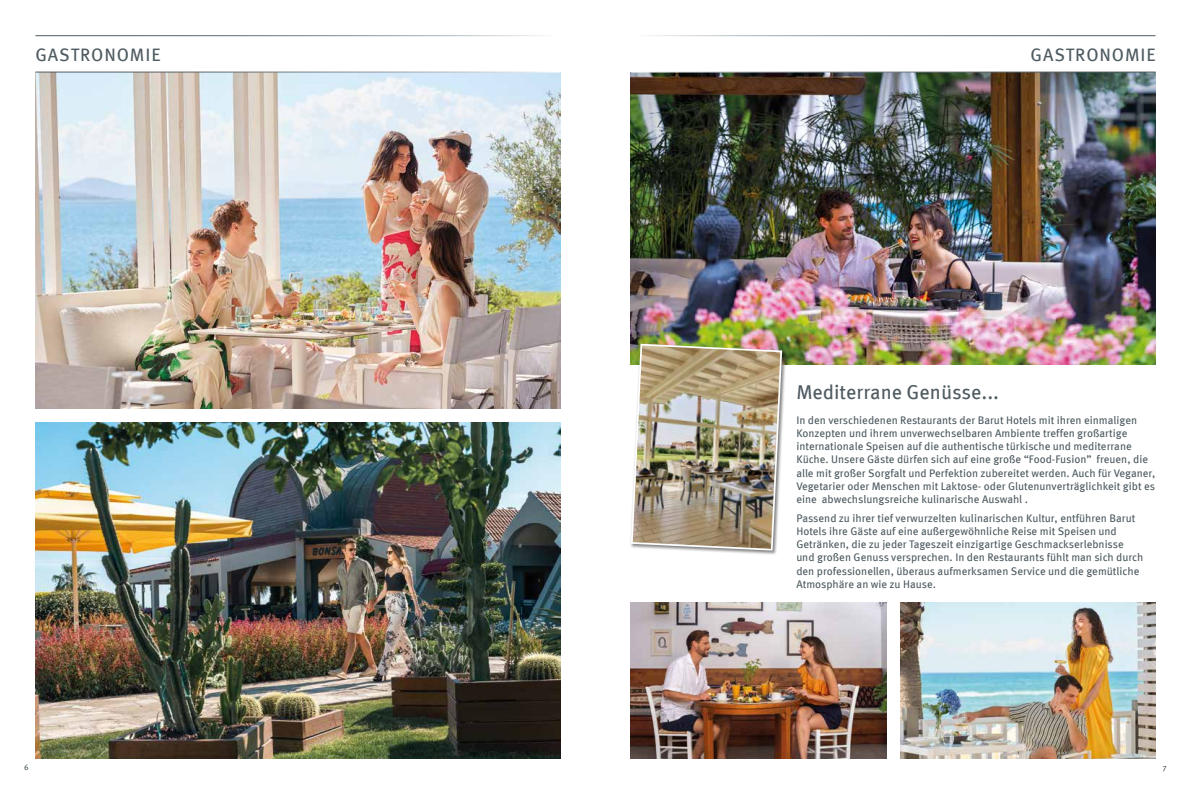
<style>
.page{position:relative;width:1191px;height:794px;background:#fff}
.page>*{position:absolute;margin:0;border:0;box-sizing:border-box;transform-origin:0 0}
.t1{font:20px "Meta Pro";color:#4e5b61}
.t2{font:18px "Meta Pro";letter-spacing:.05em;color:#4e5b61}
.t3{font:11px/13.2px "Meta Pro";color:#4e5b61}
.t4{font:8px "Meta Pro";color:#4e5b61}
</style>
<div class="page">
<img style="left:631px;top:73px;width:524px;height:291px">
<img style="left:35px;top:73px;width:525px;height:335px">
<img style="left:35px;top:422px;width:525px;height:336px">
<img style="left:900px;top:602px;width:255px;height:156px">
<div style="left:629px;top:342px;width:157px;height:213px;background:#000;opacity:.5"></div>
<img style="left:630px;top:343px;width:153px;height:208px">
<img style="left:631px;top:602px;width:255px;height:156px">
<h2 class="t2" style="left:35px;top:43px;width:127px">GASTRONOMIE</h2>
<h2 class="t2" style="left:1030px;top:43px;width:127px">GASTRONOMIE</h2>
<h1 class="t1" style="left:796px;top:380px;width:204px">Mediterrane Genüsse...</h1>
<p class="t3" style="left:796px;top:413px;width:360px">In den verschiedenen Restaurants der Barut Hotels mit ihren einmaligen Konzepten und ihrem unverwechselbaren Ambiente treffen großartige internationale Speisen auf die authentische türkische und mediterrane Küche. Unsere Gäste dürfen sich auf eine große “Food-Fusion” freuen, die alle mit großer Sorgfalt und Perfektion zubereitet werden. Auch für Veganer, Vegetarier oder Menschen mit Laktose- oder Glutenunverträglichkeit gibt es eine abwechslungsreiche kulinarische Auswahl .</p>
<p class="t3" style="left:796px;top:511px;width:348px">Passend zu ihrer tief verwurzelten kulinarischen Kultur, entführen Barut Hotels ihre Gäste auf eine außergewöhnliche Reise mit Speisen und Getränken, die zu jeder Tageszeit einzigartige Geschmackserlebnisse und großen Genuss versprechen. In den Restaurants fühlt man sich durch den professionellen, überaus aufmerksamen Service und die gemütliche Atmosphäre an wie zu Hause.</p>
<p class="t4" style="left:24px;top:762px;width:6px">6</p>
<p class="t4" style="left:1162px;top:762px;width:5px">7</p>
</div>
